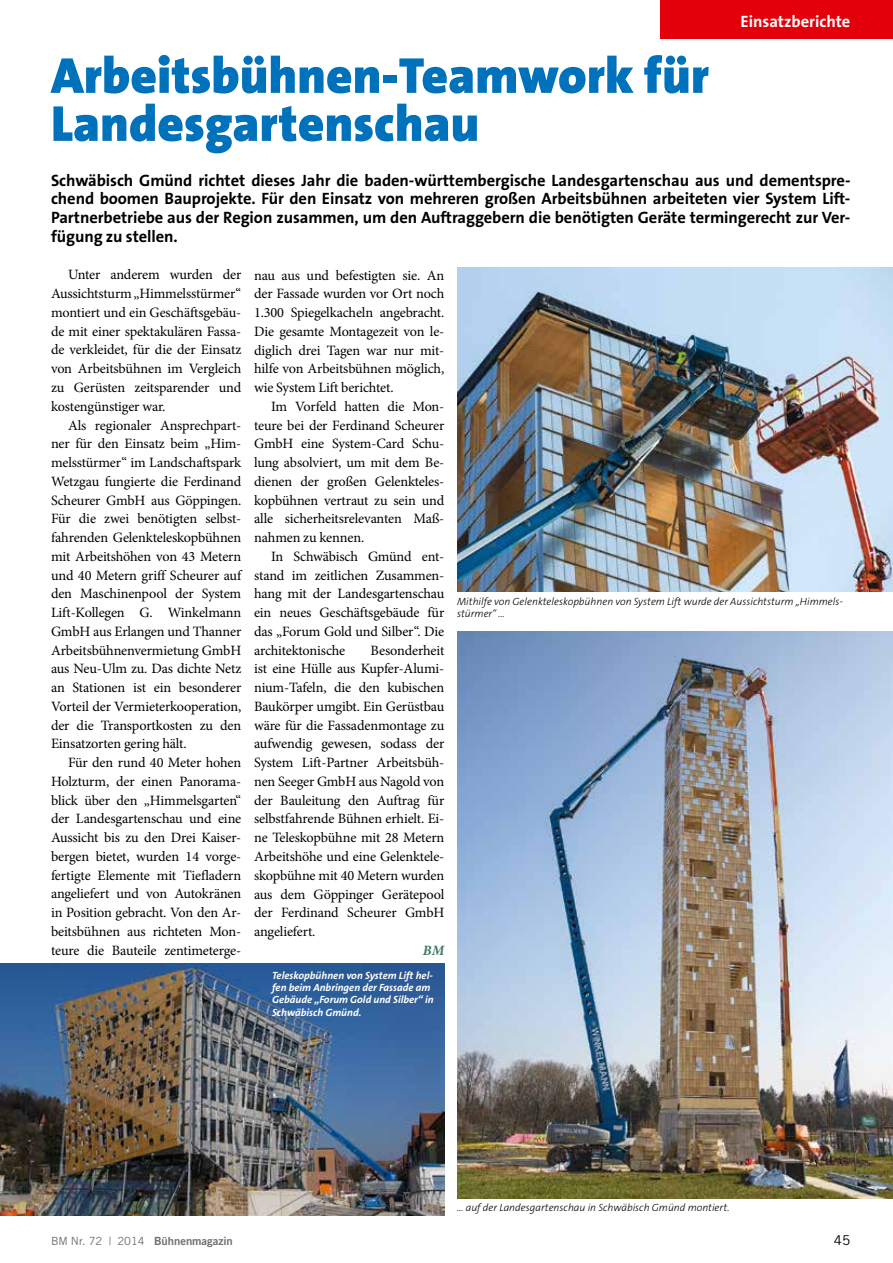
<style>
.page{position:relative;width:893px;height:1263px;background:#fff}
.page>*{position:absolute;margin:0;border:0;box-sizing:border-box;transform-origin:0 0}
.t1{font:900 51px/48px "The Sans B9";color:#0071bb}
.t2{font:700 16.5px/18.8px "The Sans B7";letter-spacing:-.005em;color:#000;text-align:justify}
.t3{font:700 16.5px "The Sans B7";color:#fff}
.t4{font:14.25px/18.8px "Minion Pro";letter-spacing:-.01em;color:#000;text-align:justify}
.t5{font:italic 700 14.25px "Minion Pro";color:#3f765e}
.t6{font:13.5px "Trade Gothic";color:#000}
.t7{font:11.25px "Trade Gothic Bold Two";color:#6e6e6e}
.t8{font:italic 300 10.5px/12.3px "The Sans B3";color:#000}
.t9{font:italic 700 10.5px/12.3px "The Sans B7";color:#fff}
.s1{font-family:"Trade Gothic"}
</style>
<div class="page">
<div style="left:660px;top:0;width:233px;height:39px;background:#e3000b"></div>
<img style="left:457px;top:268px;width:436px;height:323px">
<img style="left:457px;top:631px;width:436px;height:567px">
<img style="left:0;top:964px;width:444px;height:251px">
<p class="t3" style="left:741px;top:13px;width:111px">Einsatzberichte</p>
<h1 class="t1" style="left:51px;top:53px;width:659px">Arbeitsbühnen-Teamwork für<br>Landesgartenschau</h1>
<p class="t2" style="left:51px;top:171px;width:801px">Schwäbisch Gmünd richtet dieses Jahr die baden-württembergische Landesgartenschau aus und dementspre&shy;chend boomen Bauprojekte. Für den Einsatz von mehreren großen Arbeitsbühnen arbeiteten vier System Lift-Partnerbetriebe aus der Region zusammen, um den Auftraggebern die benötigten Geräte termingerecht zur Ver&shy;fügung zu stellen.</p>
<p class="t4" style="left:51px;top:266px;width:192px;text-indent:17px">Unter anderem wurden der Aussichtsturm „Himmelsstürmer“ montiert und ein Geschäftsgebäu&shy;de mit einer spektakulären Fassa&shy;de verkleidet, für die der Einsatz von Arbeitsbühnen im Vergleich zu Gerüsten zeitsparender und kostengünstiger war.</p>
<p class="t4" style="left:51px;top:416px;width:192px;text-indent:17px">Als regionaler Ansprechpart&shy;ner für den Einsatz beim „Him&shy;melsstürmer“ im Landschaftspark Wetzgau fungierte die Ferdinand Scheurer GmbH aus Göppingen.<br>Für die zwei benötigten selbst&shy;fahrenden Gelenkteleskopbühnen mit Arbeitshöhen von 43 Metern und 40 Metern griff Scheurer auf den Maschinenpool der System Lift-Kollegen G. Winkelmann GmbH aus Erlangen und Thanner Arbeitsbühnenvermietung GmbH aus Neu-Ulm zu. Das dichte Netz an Stationen ist ein besonderer Vorteil der Vermieterkooperation, der die Transportkosten zu den Einsatzorten gering hält.</p>
<p class="t4" style="left:51px;top:753px;width:192px;text-indent:17px">Für den rund 40 Meter hohen Holzturm, der einen Panorama&shy;blick über den „Himmelsgarten“ der Landesgartenschau und eine Aussicht bis zu den Drei Kaiser&shy;bergen bietet, wurden 14 vorge&shy;fertigte Elemente mit Tiefladern angeliefert und von Autokränen in Position gebracht. Von den Ar&shy;beitsbühnen aus richteten Mon&shy;teure die Bauteile zentimeterge-</p>
<p class="t4" style="left:254px;top:266px;width:192px">nau aus und befestigten sie. An der Fassade wurden vor Ort noch 1.300 Spiegelkacheln angebracht.<br>Die gesamte Montagezeit von le&shy;diglich drei Tagen war nur mit&shy;hilfe von Arbeitsbühnen möglich, wie System Lift berichtet.</p>
<p class="t4" style="left:254px;top:397px;width:192px;text-indent:17px">Im Vorfeld hatten die Mon&shy;teure bei der Ferdinand Scheurer GmbH eine System-Card Schu&shy;lung absolviert, um mit dem Be&shy;dienen der großen Gelenkteles&shy;kopbühnen vertraut zu sein und alle sicherheitsrelevanten Maß&shy;nahmen zu kennen.</p>
<p class="t4" style="left:254px;top:547px;width:192px;text-indent:17px">In Schwäbisch Gmünd ent&shy;stand im zeitlichen Zusammen&shy;hang mit der Landesgartenschau ein neues Geschäftsgebäude für das „Forum Gold und Silber“. Die architektonische</p>
<p class="t8" style="left:457px;top:596px;width:387px">Mithilfe von Gelenkteleskopbühnen von System Lift wurde der Aussichtsturm „Himmels&shy;stürmer“ …</p>
<p class="t4" style="left:254px;top:641px;width:192px;text-indent:117px">Besonderheit ist eine Hülle aus Kupfer-Alumi&shy;nium-Tafeln, die den kubischen Baukörper umgibt. Ein Gerüstbau wäre für die Fassadenmontage zu aufwendig gewesen, sodass der System Lift-Partner Arbeitsbüh&shy;nen Seeger GmbH aus Nagold von der Bauleitung den Auftrag für selbstfahrende Bühnen erhielt. Ei&shy;ne Teleskopbühne mit 28 Metern Arbeitshöhe und eine Gelenktele&shy;skopbühne mit 40 Metern wurden aus dem Göppinger Gerätepool der Ferdinand Scheurer GmbH angeliefert.</p>
<p class="t5" style="left:423px;top:942px;width:23px">BM</p>
<p class="t9" style="left:272px;top:969px;width:163px">Teleskopbühnen von System Lift hel&shy;fen beim Anbringen der Fassade am<br>Gebäude „Forum Gold und Silber“ in<br>Schwäbisch Gmünd.</p>
<p class="t8" style="left:457px;top:1202px;width:274px">… auf der Landesgartenschau in Schwäbisch Gmünd montiert.</p>
<p class="t7" style="left:51px;top:1234px;width:183px"><span class="s1">BM Nr. 72 | 2014</span> Bühnenmagazin</p>
<p class="t6" style="left:834px;top:1232px;width:18px">45</p>
</div>
